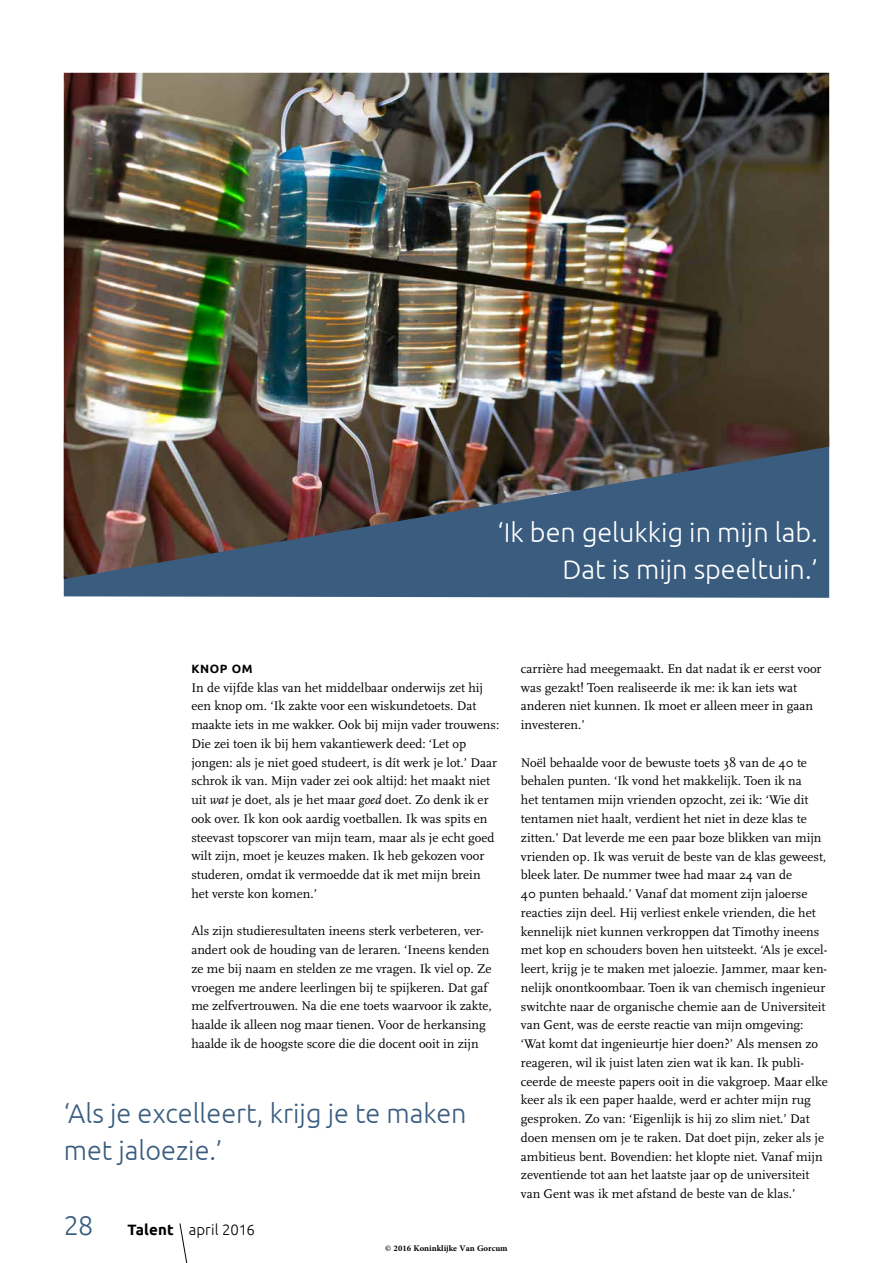
<style>
.page{position:relative;width:893px;height:1263px;background:#fff}
.page>*{position:absolute;margin:0;border:0;box-sizing:border-box;transform-origin:0 0}
.t1{font:300 27px/37.5px "Ubuntu";color:#3a5c7f}
.t2{font:300 27px/37.5px "Ubuntu";color:#fff;text-align:right}
.t3{font:300 15px "Ubuntu";color:#000}
.t4{font:13.2px/18.8px "Scala OT";color:#000}
.t5{font:700 12px "Adobe Arabic";color:#000}
.t6{font:700 12px "Ubuntu";letter-spacing:.05em;color:#000}
.s1{font-style:italic}
.s2{font-weight:700}
</style>
<div class="page">
<svg style="left:179px;top:1223px;width:9px;height:40px"></svg>
<svg style="left:64px;top:579px;width:765px;height:19px;background:#436384"></svg>
<img style="left:64px;top:73px;width:765px;height:506px">
<h1 class="t2" style="left:497px;top:512px;width:322px">‘Ik ben gelukkig in mijn lab.<br>Dat is mijn speeltuin.’</h1>
<p class="t6" style="left:191px;top:661px;width:63px">KNOP OM</p>
<p class="t4" style="left:191px;top:678px;width:310px">In de vijfde klas van het middelbaar onderwijs zet hij een knop om. ‘Ik zakte voor een wiskundetoets. Dat maakte iets in me wakker. Ook bij mijn vader trouwens:<br>Die zei toen ik bij hem vakantiewerk deed: ‘Let op jongen: als je niet goed studeert, is dít werk je lot.’ Daar schrok ik van. Mijn vader zei ook altijd: het maakt niet uit <span class="s1">wat</span> je doet, als je het maar <span class="s1">goed</span> doet. Zo denk ik er ook over. Ik kon ook aardig voetballen. Ik was spits en steevast topscorer van mijn team, maar als je echt goed wilt zijn, moet je keuzes maken. Ik heb gekozen voor studeren, omdat ik vermoedde dat ik met mijn brein het verste kon komen.’</p>
<p class="t4" style="left:191px;top:922px;width:302px">Als zijn studieresultaten ineens sterk verbeteren, ver&shy;andert ook de houding van de leraren. ‘Ineens kenden ze me bij naam en stelden ze me vragen. Ik viel op. Ze vroegen me andere leerlingen bij te spijkeren. Dat gaf me zelfvertrouwen. Na die ene toets waarvoor ik zakte, haalde ik alleen nog maar tienen. Voor de herkansing haalde ik de hoogste score die die docent ooit in zijn</p>
<h1 class="t1" style="left:64px;top:1094px;width:404px">‘Als je excelleert, krijg je te maken met jaloezie.’</h1>
<h1 class="t1" style="left:64px;top:1206px;width:31px">28</h1>
<p class="t3" style="left:128px;top:1221px;width:129px"><span class="s2">Talent</span> april 2016</p>
<p class="t5" style="left:385px;top:1240px;width:124px">© 2016 Koninklijke Van Gorcum</p>
<p class="t4" style="left:521px;top:659px;width:302px">carrière had meegemaakt. En dat nadat ik er eerst voor was gezakt! Toen realiseerde ik me: ik kan iets wat anderen niet kunnen. Ik moet er alleen meer in gaan investeren.’</p>
<p class="t4" style="left:521px;top:753px;width:308px">Noël behaalde voor de bewuste toets 38 van de 40 te behalen punten. ‘Ik vond het makkelijk. Toen ik na<br>het tentamen mijn vrienden opzocht, zei ik: ‘Wie dit tentamen niet haalt, verdient het niet in deze klas te zitten.’ Dat leverde me een paar boze blikken van mijn vrienden op. Ik was veruit de beste van de klas geweest, bleek later. De nummer twee had maar 24 van de<br>40 punten behaald.’ Vanaf dat moment zijn jaloerse reacties zijn deel. Hij verliest enkele vrienden, die het kennelijk niet kunnen verkroppen dat Timothy ineens met kop en schouders boven hen uitsteekt. ‘Als je excel&shy;leert, krijg je te maken met jaloezie. Jammer, maar ken&shy;nelijk onontkoombaar. Toen ik van chemisch ingenieur switchte naar de organische chemie aan de Universiteit van Gent, was de eerste reactie van mijn omgeving: ‘Wat komt dat ingenieurtje hier doen?’ Als mensen zo reageren, wil ik juist laten zien wat ik kan. Ik publi&shy;ceerde de meeste papers ooit in die vakgroep. Maar elke keer als ik een paper haalde, werd er achter mijn rug gesproken. Zo van: ‘Eigenlijk is hij zo slim niet.’ Dat doen mensen om je te raken. Dat doet pijn, zeker als je ambitieus bent. Bovendien: het klopte niet. Vanaf mijn zeventiende tot aan het laatste jaar op de universiteit van Gent was ik met afstand de beste van de klas.’</p>
</div>
